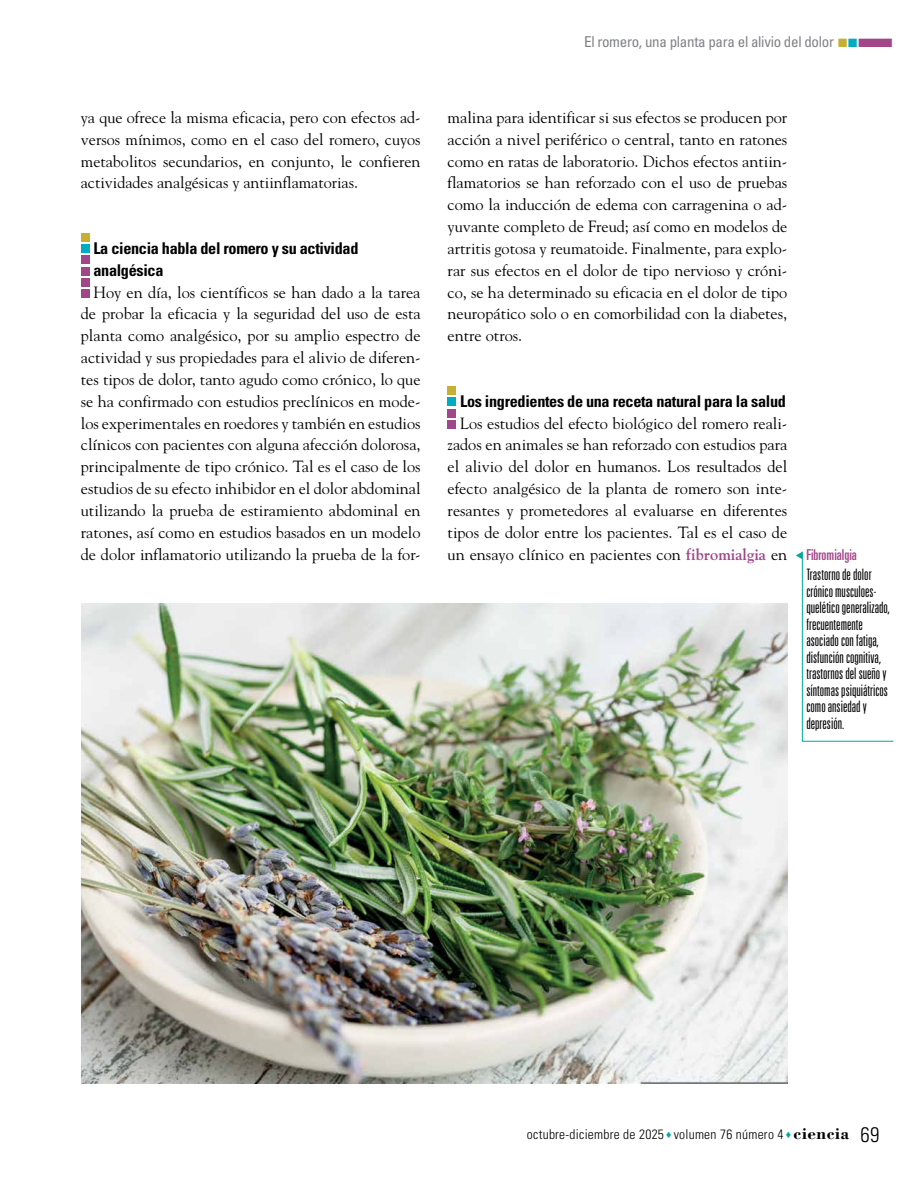
<style>
.page{position:relative;width:915px;height:1191px;background:#fff}
.page>*{position:absolute;margin:0;border:0;box-sizing:border-box;transform-origin:0 0}
.t1{font:16.2px/21.8px "Goudy Std";color:#000;text-align:justify}
.t2{font:700 condensed 16.2px/21.8px "Univers LT Std";letter-spacing:-.02em;color:#000}
.t3{font:300 ultra-condensed 15.75px/16.5px "Univers LT Std";color:#000}
.t4{font:condensed 15px "Univers LT Std";letter-spacing:-.02em;color:#808285}
.t5{font:300 condensed 13.5px "Univers LT Std";letter-spacing:.02em;color:#000}
.s1{color:#c6af31}
.s2{color:#00acc3}
.s3{color:#a2468a}
.s4{font-weight:700;color:#a2468a}
.s5{font-family:"Univers LT Std";font-stretch:ultra-condensed;font-size:15px;color:#a2468a}
.s6{color:#00a99b}
.s7{font-family:"Bodoni Std";font-weight:700;font-stretch:normal;font-size:17.25px}
.s8{font-size:21px}
</style>
<div class="page">
<div style="left:447px;top:420px;width:9px;height:8px;background:#a2468a"></div>
<div style="left:447px;top:409px;width:9px;height:8px;background:#a2468a"></div>
<div style="left:447px;top:398px;width:9px;height:8px;background:#00acc3"></div>
<div style="left:447px;top:386px;width:9px;height:9px;background:#c6af31"></div>
<div style="left:81px;top:267px;width:8px;height:8px;background:#a2468a"></div>
<div style="left:81px;top:256px;width:8px;height:8px;background:#a2468a"></div>
<div style="left:81px;top:244px;width:8px;height:9px;background:#00acc3"></div>
<div style="left:81px;top:233px;width:8px;height:9px;background:#c6af31"></div>
<div style="left:81px;top:289px;width:8px;height:8px;background:#a2468a"></div>
<div style="left:81px;top:278px;width:8px;height:8px;background:#a2468a"></div>
<img style="left:82px;top:603px;width:705px;height:480px">
<svg style="left:796px;top:551px;width:97px;height:191px"></svg>
<p class="t1" style="left:81px;top:106px;width:341px">ya que ofrece la misma eficacia, pero con efectos ad&shy;versos mínimos, como en el caso del romero, cuyos metabolitos secundarios, en conjunto, le confieren actividades analgésicas y antiinflamatorias.</p>
<p class="t2" style="left:93px;top:237px;width:266px">La ciencia habla del romero y su actividad analgésica</p>
<p class="t1" style="left:81px;top:281px;width:341px;text-indent:13px">Hoy en día, los científicos se han dado a la tarea de probar la eficacia y la seguridad del uso de esta planta como analgésico, por su amplio espectro de actividad y sus propiedades para el alivio de diferen&shy;tes tipos de dolor, tanto agudo como crónico, lo que se ha confirmado con estudios preclínicos en mode&shy;los experimentales en roedores y también en estudios clínicos con pacientes con alguna afección dolorosa, principalmente de tipo crónico. Tal es el caso de los estudios de su efecto inhibidor en el dolor abdominal utilizando la prueba de estiramiento abdominal en ratones, así como en estudios basados en un modelo de dolor inflamatorio utilizando la prueba de la for-</p>
<p class="t4" style="left:584px;top:32px;width:311px">El romero, una planta para el alivio del dolor <span class="s1">■</span><span class="s2">■</span><span class="s3">■</span></p>
<p class="t1" style="left:447px;top:106px;width:341px">malina para identificar si sus efectos se producen por acción a nivel periférico o central, tanto en ratones como en ratas de laboratorio. Dichos efectos antiin&shy;flamatorios se han reforzado con el uso de pruebas como la inducción de edema con carragenina o ad&shy;yuvante completo de Freud; así como en modelos de artritis gotosa y reumatoide. Finalmente, para explo&shy;rar sus efectos en el dolor de tipo nervioso y cróni&shy;co, se ha determinado su eficacia en el dolor de tipo neuropático solo o en comorbilidad con la diabetes, entre otros.</p>
<p class="t2" style="left:460px;top:390px;width:327px">Los ingredientes de una receta natural para la salud</p>
<p class="t1" style="left:447px;top:412px;width:411px;text-align:left;text-indent:13px">Los estudios del efecto biológico del romero reali-<br>zados en animales se han reforzado con estudios para<br>el alivio del dolor en humanos. Los resultados del<br>efecto analgésico de la planta de romero son inte-<br>resantes y prometedores al evaluarse en diferentes<br>tipos de dolor entre los pacientes. Tal es el caso de<br>un ensayo clínico en pacientes con <span class="s4">fibromialgia</span> en <span class="s5">Fibromialgia</span></p>
<p class="t3" style="left:806px;top:566px;width:85px">Trastorno de dolor crónico musculoes&shy;quelético generalizado, frecuentemente asociado con fatiga, disfunción cognitiva, trastornos del sueño y síntomas psiquiátricos como ansiedad y depresión.</p>
<p class="t5" style="left:526px;top:1126px;width:354px">octubre-diciembre de 2025 <span class="s6">♦</span> volumen 76 número 4 <span class="s6">♦</span> <span class="s7">ciencia</span> <span class="s8">69</span></p>
</div>
